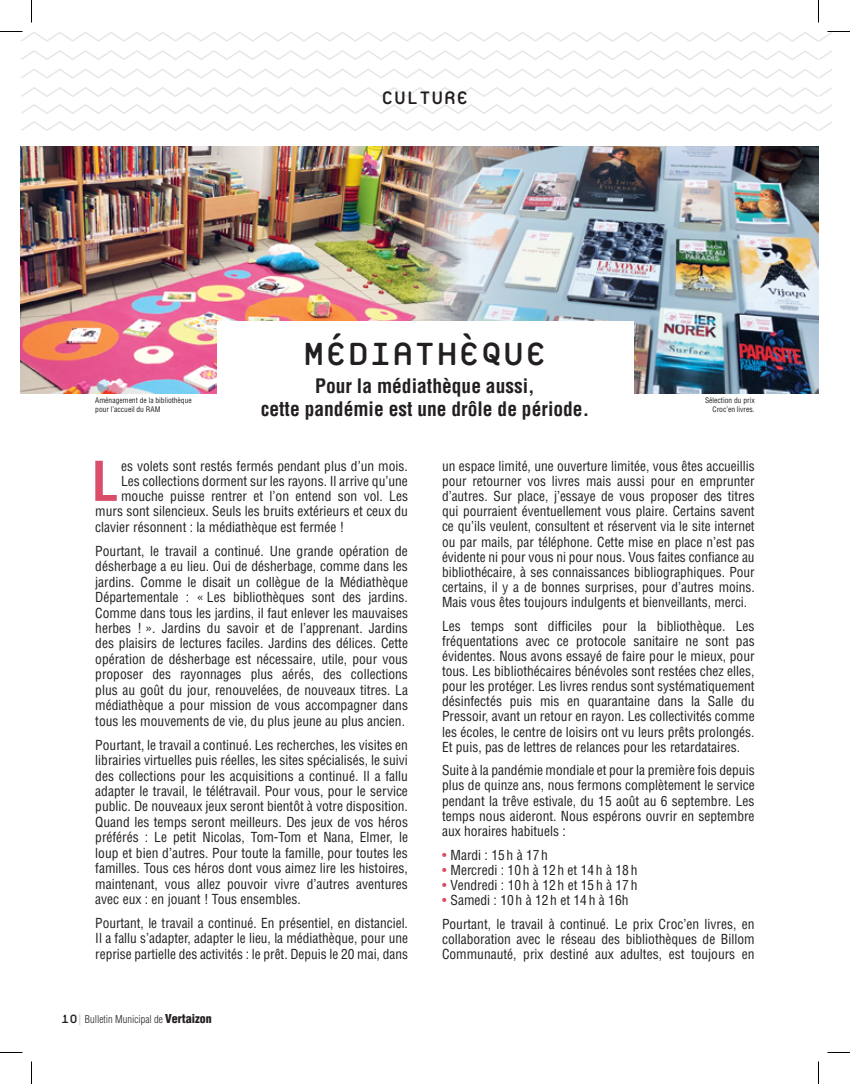
<style>
.page{position:relative;width:850px;height:1084px;background:#fff}
.page>*{position:absolute;margin:0;border:0;box-sizing:border-box;transform-origin:0 0}
.t1{font:700 condensed 53.55px "Helvetica LT Std";color:#da4e69}
.t2{font:48px "Platelet";color:#231f20}
.t3{font:27px "Platelet";color:#231f20}
.t4{font:700 condensed 19.5px/23.4px "Helvetica LT Std";color:#231f20;text-align:center}
.t5{font:condensed 13.5px/15.5px "Helvetica LT Std";color:#231f20;text-align:justify}
.t6{font:300 condensed 10.5px "Helvetica LT Std";color:#231f20}
.t7{font:condensed 7.5px/9px "Helvetica LT Std";color:#231f20}
.s1{font-family:"Platelet";font-weight:400;font-stretch:normal;font-size:18px}
.s2{font-family:"Miriam Libre";font-weight:700;font-stretch:normal;font-size:12px;color:#d1d2d4}
.s3{font-weight:900;font-size:12px}
.s4{color:#da4e69}
</style>
<div class="page">
<img style="left:21px;top:146px;width:394px;height:247px">
<svg style="left:21px;top:50px;width:810px;height:10px"></svg>
<svg style="left:21px;top:69px;width:810px;height:10px"></svg>
<svg style="left:21px;top:87px;width:810px;height:44px"></svg>
<img style="left:415px;top:146px;width:403px;height:247px">
<div style="left:216px;top:321px;width:417px;height:114px;background:#fff"></div>
<svg style="left:0;top:31px;width:850px;height:11px"></svg>
<svg style="left:0;top:1052px;width:22px;height:1px"></svg>
<svg style="left:827px;top:1052px;width:23px;height:1px"></svg>
<svg style="left:31px;top:0;width:1px;height:23px"></svg>
<svg style="left:31px;top:1061px;width:1px;height:22px"></svg>
<svg style="left:818px;top:0;width:1px;height:23px"></svg>
<svg style="left:818px;top:1061px;width:1px;height:22px"></svg>
<h3 class="t3" style="left:381px;top:85px;width:89px">CULTURE</h3>
<h2 class="t2" style="left:303px;top:332px;width:245px">MÉDIATHÈQUE</h2>
<h3 class="t4" style="left:261px;top:374px;width:330px">Pour la médiathèque aussi,<br>cette pandémie est une drôle de période.</h3>
<p class="t7" style="left:95px;top:395px;width:98px">Aménagement de la bibliothèque pour l’accueil du RAM</p>
<p class="t7" style="left:705px;top:395px;width:51px;text-align:right">Sélection du prix<br>Croc’en livres.</p>
<h1 class="t1" style="left:92px;top:448px;width:28px">L</h1>
<p class="t5" style="left:121px;top:458px;width:288px">es volets sont restés fermés pendant plus d’un mois.</p>
<p class="t5" style="left:121px;top:473px;width:288px">Les collections dorment sur les rayons. Il arrive qu’une</p>
<p class="t5" style="left:121px;top:488px;width:288px">mouche puisse rentrer et l’on entend son vol. Les</p>
<p class="t5" style="left:95px;top:503px;width:314px">murs sont silencieux. Seuls les bruits extérieurs et ceux du</p>
<p class="t5" style="left:95px;top:519px;width:250px">clavier résonnent : la médiathèque est fermée !</p>
<p class="t5" style="left:95px;top:543px;width:314px">Pourtant, le travail a continué. Une grande opération de désherbage a eu lieu. Oui de désherbage, comme dans les jardins. Comme le disait un collègue de la Médiathèque Départementale : « Les bibliothèques sont des jardins.<br>Comme dans tous les jardins, il faut enlever les mauvaises herbes ! ». Jardins du savoir et de l’apprenant. Jardins des plaisirs de lectures faciles. Jardins des délices. Cette opération de désherbage est nécessaire, utile, pour vous proposer des rayonnages plus aérés, des collections plus au goût du jour, renouvelées, de nouveaux titres. La médiathèque a pour mission de vous accompagner dans tous les mouvements de vie, du plus jeune au plus ancien.</p>
<p class="t5" style="left:95px;top:737px;width:314px">Pourtant, le travail a continué. Les recherches, les visites en librairies virtuelles puis réelles, les sites spécialisés, le suivi des collections pour les acquisitions a continué. Il a fallu adapter le travail, le télétravail. Pour vous, pour le service public. De nouveaux jeux seront bientôt à votre disposition.<br>Quand les temps seront meilleurs. Des jeux de vos héros préférés : Le petit Nicolas, Tom-Tom et Nana, Elmer, le loup et bien d’autres. Pour toute la famille, pour toutes les familles. Tous ces héros dont vous aimez lire les histoires, maintenant, vous allez pouvoir vivre d’autres aventures avec eux : en jouant ! Tous ensembles.</p>
<p class="t5" style="left:95px;top:915px;width:314px">Pourtant, le travail a continué. En présentiel, en distanciel.<br>Il a fallu s’adapter, adapter le lieu, la médiathèque, pour une reprise partielle des activités : le prêt. Depuis le 20 mai, dans</p>
<p class="t6" style="left:61px;top:1012px;width:152px"><span class="s1">10</span><span class="s2">|</span> Bulletin Municipal de <span class="s3">Vertaizon</span></p>
<p class="t5" style="left:442px;top:458px;width:314px">un espace limité, une ouverture limitée, vous êtes accueillis pour retourner vos livres mais aussi pour en emprunter d’autres. Sur place, j’essaye de vous proposer des titres qui pourraient éventuellement vous plaire. Certains savent ce qu’ils veulent, consultent et réservent via le site internet ou par mails, par téléphone. Cette mise en place n’est pas évidente ni pour vous ni pour nous. Vous faites confiance au bibliothécaire, à ses connaissances bibliographiques. Pour certains, il y a de bonnes surprises, pour d’autres moins.<br>Mais vous êtes toujours indulgents et bienveillants, merci.</p>
<p class="t5" style="left:442px;top:618px;width:314px">Les temps sont difficiles pour la bibliothèque. Les fréquentations avec ce protocole sanitaire ne sont pas évidentes. Nous avons essayé de faire pour le mieux, pour tous. Les bibliothécaires bénévoles sont restées chez elles, pour les protéger. Les livres rendus sont systématiquement désinfectés puis mis en quarantaine dans la Salle du Pressoir, avant un retour en rayon. Les collectivités comme les écoles, le centre de loisirs ont vu leurs prêts prolongés.<br>Et puis, pas de lettres de relances pour les retardataires.</p>
<p class="t5" style="left:442px;top:762px;width:314px">Suite à la pandémie mondiale et pour la première fois depuis plus de quinze ans, nous fermons complètement le service pendant la trêve estivale, du 15 août au 6 septembre. Les temps nous aideront. Nous espérons ouvrir en septembre aux horaires habituels :</p>
<p class="t5" style="left:442px;top:846px;width:107px"><span class="s4">•</span> Mardi : 15h à 17 h</p>
<p class="t5" style="left:442px;top:861px;width:197px"><span class="s4">•</span> Mercredi : 10 h à 12h et 14 h à 18 h</p>
<p class="t5" style="left:442px;top:877px;width:197px"><span class="s4">•</span> Vendredi : 10h à 12 h et 15 h à 17 h</p>
<p class="t5" style="left:442px;top:888px;width:314px;line-height:23.7px"><span class="s4">•</span> Samedi : 10h à 12 h et 14h à 16h<br>Pourtant, le travail à continué. Le prix Croc’en livres, en</p>
<p class="t5" style="left:442px;top:931px;width:314px">collaboration avec le réseau des bibliothèques de Billom<br>Communauté, prix destiné aux adultes, est toujours en</p>
</div>
